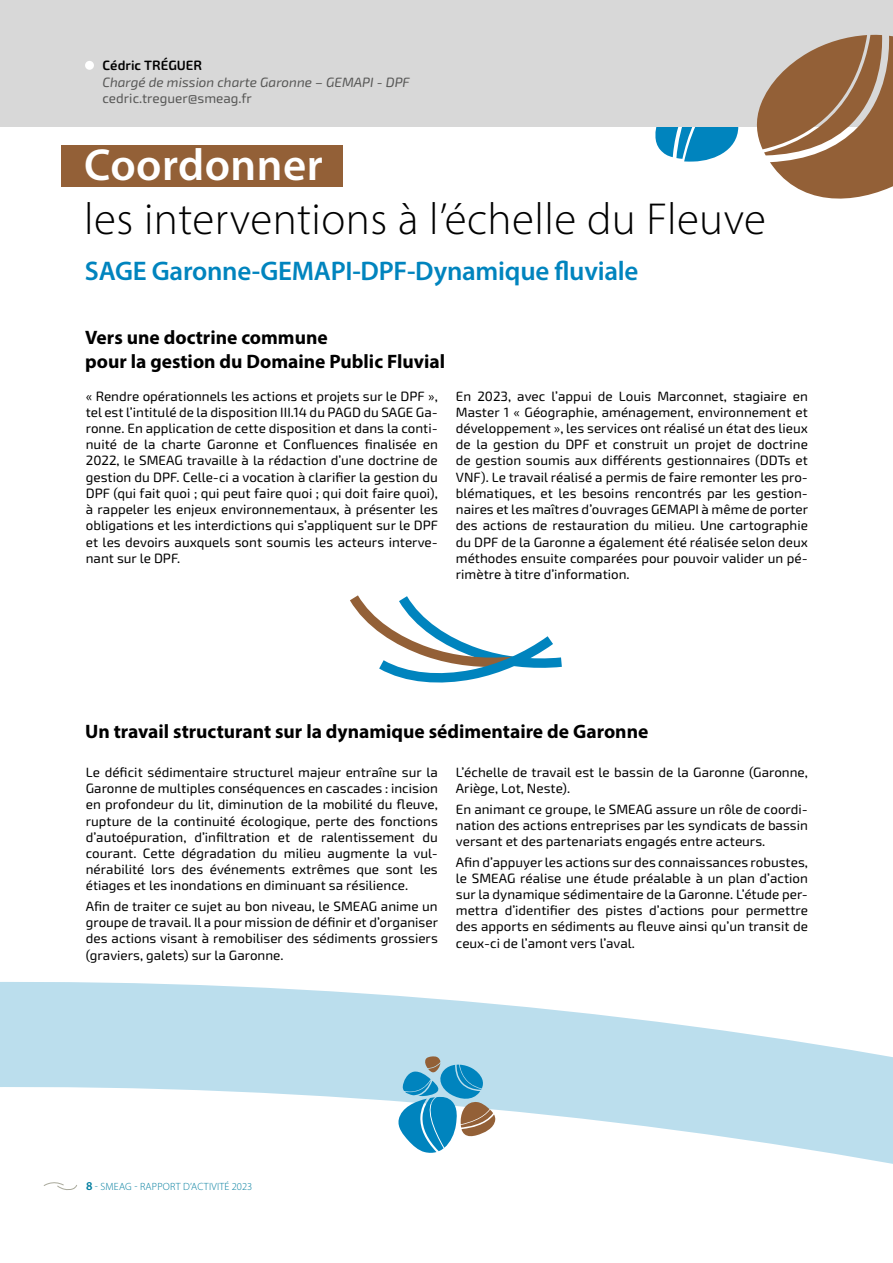
<style>
.page{position:relative;width:893px;height:1263px;background:#fff}
.page>*{position:absolute;margin:0;border:0;box-sizing:border-box;transform-origin:0 0}
.t1{font:300 45px "Myriad Pro";letter-spacing:.01em;color:#000}
.t2{font:600 45px "Myriad Pro";letter-spacing:.01em;color:#fff}
.t3{font:600 27px "Myriad Pro";letter-spacing:-.01em;color:#0084be}
.t4{font:700 19.5px/23.4px "Myriad Pro";color:#000}
.t5{font:13.5px/16.2px "Exo Soft";color:#000;text-align:justify}
.t6{font:italic 13.5px "Exo Soft";color:#575756}
.t7{font:13.5px "Exo Soft";color:#575756}
.t8{font:600 13.5px "Exo Soft";color:#000}
.t9{font:300 10.5px "Myriad Pro";letter-spacing:.02em;color:#007d9e}
.s1{font-weight:600;font-size:12px}
</style>
<div class="page">
<svg style="left:0;top:982px;width:893px;height:208px"></svg>
<div style="left:61px;top:145px;width:282px;height:42px;background:#936037"></div>
<div style="left:0;top:0;width:893px;height:126px;background:#d8d8d8"></div>
<div style="left:85px;top:61px;width:9px;height:9px;background:#fff;border-radius:50%"></div>
<svg style="left:350px;top:595px;width:212px;height:86px"></svg>
<svg style="left:755px;top:35px;width:138px;height:164px"></svg>
<svg style="left:397px;top:1056px;width:98px;height:97px"></svg>
<p class="t8" style="left:102px;top:58px;width:101px">Cédric TRÉGUER</p>
<p class="t6" style="left:102px;top:74px;width:309px">Chargé de mission charte Garonne – GEMAPI - DPF</p>
<p class="t7" style="left:102px;top:90px;width:151px">cedric.treguer@smeag.fr</p>
<h1 class="t2" style="left:84px;top:136px;width:240px">Coordonner</h1>
<h1 class="t1" style="left:84px;top:192px;width:683px">les interventions à l’échelle du Fleuve</h1>
<h2 class="t3" style="left:85px;top:253px;width:555px">SAGE Garonne-GEMAPI-DPF-Dynamique fluviale</h2>
<h3 class="t4" style="left:85px;top:325px;width:362px">Vers une doctrine commune<br>pour la gestion du Domaine Public Fluvial</h3>
<p class="t5" style="left:86px;top:388px;width:354px">« Rendre opérationnels les actions et projets sur le DPF », tel est l’intitulé de la disposition III.14 du PAGD du SAGE Ga&shy;ronne. En application de cette disposition et dans la conti&shy;nuité de la charte Garonne et Confluences finalisée en 2022, le SMEAG travaille à la rédaction d’une doctrine de gestion du DPF. Celle-ci a vocation à clarifier la gestion du DPF (qui fait quoi ; qui peut faire quoi ; qui doit faire quoi), à rappeler les enjeux environnementaux, à présenter les obligations et les interdictions qui s’appliquent sur le DPF et les devoirs auxquels sont soumis les acteurs interve&shy;nant sur le DPF.</p>
<p class="t5" style="left:456px;top:388px;width:354px">En 2023, avec l’appui de Louis Marconnet, stagiaire en Master 1 « Géographie, aménagement, environnement et développement », les services ont réalisé un état des lieux de la gestion du DPF et construit un projet de doctrine de gestion soumis aux différents gestionnaires (DDTs et VNF). Le travail réalisé a permis de faire remonter les pro&shy;blématiques, et les besoins rencontrés par les gestion&shy;naires et les maîtres d’ouvrages GEMAPI à même de porter des actions de restauration du milieu. Une cartographie du DPF de la Garonne a également été réalisée selon deux méthodes ensuite comparées pour pouvoir valider un pé&shy;rimètre à titre d’information.</p>
<h3 class="t4" style="left:85px;top:719px;width:565px">Un travail structurant sur la dynamique sédimentaire de Garonne</h3>
<p class="t5" style="left:86px;top:764px;width:354px">Le déficit sédimentaire structurel majeur entraîne sur la Garonne de multiples conséquences en cascades : incision en profondeur du lit, diminution de la mobilité du fleuve, rupture de la continuité écologique, perte des fonctions d’autoépuration, d’infiltration et de ralentissement du courant. Cette dégradation du milieu augmente la vul&shy;nérabilité lors des événements extrêmes que sont les étiages et les inondations en diminuant sa résilience.</p>
<p class="t5" style="left:86px;top:898px;width:354px">Afin de traiter ce sujet au bon niveau, le SMEAG anime un groupe de travail. Il a pour mission de définir et d’organiser des actions visant à remobiliser des sédiments grossiers (graviers, galets) sur la Garonne.</p>
<p class="t5" style="left:456px;top:764px;width:354px">L’échelle de travail est le bassin de la Garonne (Garonne,<br>Ariège, Lot, Neste).</p>
<p class="t5" style="left:456px;top:801px;width:354px">En animant ce groupe, le SMEAG assure un rôle de coordi&shy;nation des actions entreprises par les syndicats de bassin versant et des partenariats engagés entre acteurs.</p>
<p class="t5" style="left:456px;top:854px;width:354px">Afin d’appuyer les actions sur des connaissances robustes, le SMEAG réalise une étude préalable à un plan d’action sur la dynamique sédimentaire de la Garonne. L’étude per&shy;mettra d’identifier des pistes d’actions pour permettre des apports en sédiments au fleuve ainsi qu’un transit de ceux-ci de l’amont vers l’aval.</p>
<p class="t9" style="left:86px;top:1180px;width:168px"><span class="s1">8</span> - SMEAG - RAPPORT D’ACTIVITÉ 2023</p>
</div>
